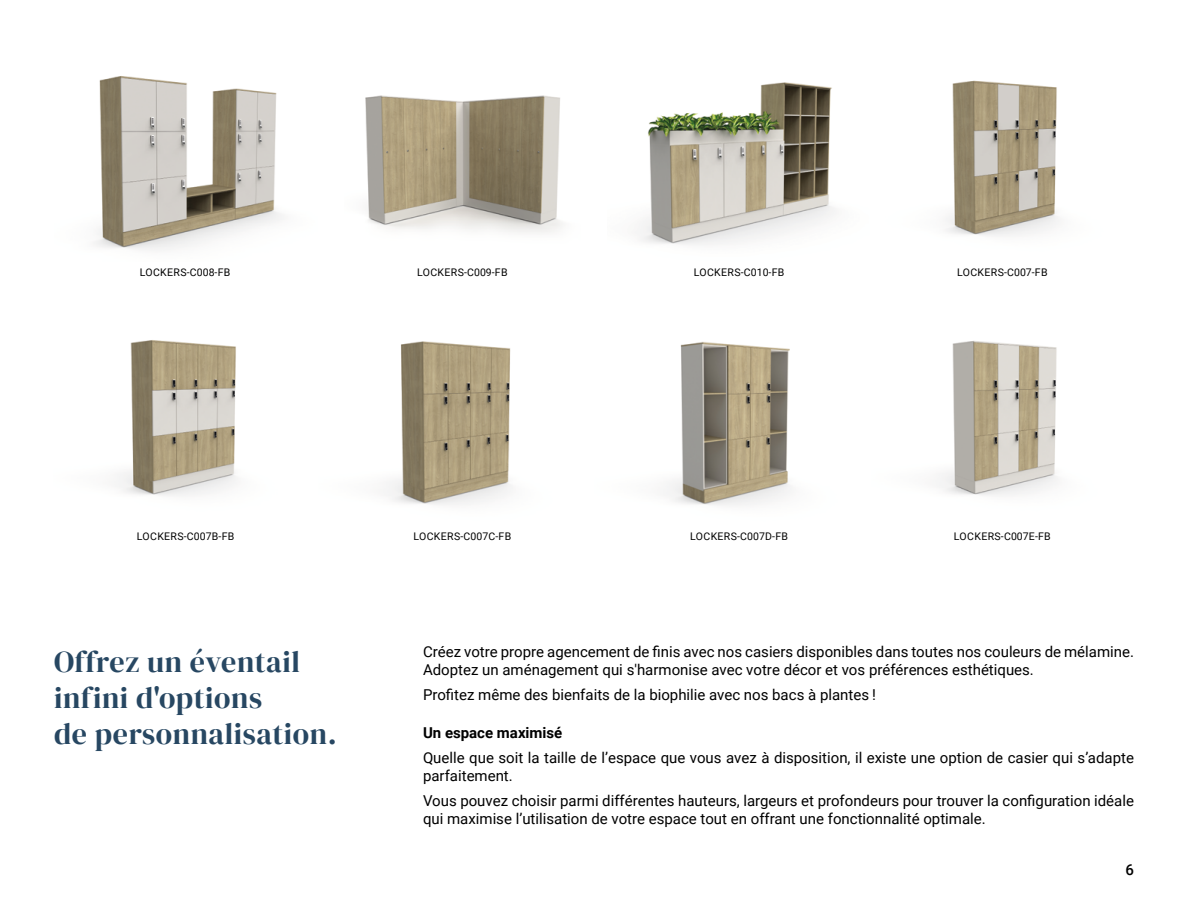
<style>
.page{position:relative;width:1188px;height:918px;background:#fff}
.page>*{position:absolute;margin:0;border:0;box-sizing:border-box;transform-origin:0 0}
.t1{font:30px/36px "DM Serif Display";letter-spacing:.02em;color:#274762}
.t2{font:15px/18px "Roboto";color:#000}
.t3{font:700 15px "Roboto";color:#000}
.t4{font:500 15px "Roboto";color:#000}
.t5{font:10.5px "Roboto";letter-spacing:.035em;color:#000}
</style>
<div class="page">
<img style="left:94px;top:76px;width:188px;height:174px">
<img style="left:365px;top:95px;width:198px;height:138px">
<img style="left:939px;top:341px;width:119px;height:155px">
<img style="left:640px;top:82px;width:195px;height:163px">
<img style="left:387px;top:341px;width:404px;height:164px">
<img style="left:946px;top:80px;width:113px;height:156px">
<img style="left:118px;top:340px;width:118px;height:156px">
<p class="t5" style="left:140px;top:265px;width:92px">LOCKERS-C008-FB</p>
<p class="t5" style="left:417px;top:265px;width:92px">LOCKERS-C009-FB</p>
<p class="t5" style="left:694px;top:265px;width:92px">LOCKERS-C010-FB</p>
<p class="t5" style="left:957px;top:265px;width:92px">LOCKERS-C007-FB</p>
<p class="t5" style="left:137px;top:529px;width:99px">LOCKERS-C007B-FB</p>
<p class="t5" style="left:413px;top:529px;width:99px">LOCKERS-C007C-FB</p>
<p class="t5" style="left:690px;top:529px;width:99px">LOCKERS-C007D-FB</p>
<p class="t5" style="left:954px;top:529px;width:98px">LOCKERS-C007E-FB</p>
<h1 class="t1" style="left:54px;top:645px;width:284px">Offrez un éventail infini d'options<br>de personnalisation.</h1>
<p class="t2" style="left:423px;top:642px;width:712px">Créez votre propre agencement de finis avec nos casiers disponibles dans toutes nos couleurs de mélamine.<br>Adoptez un aménagement qui s'harmonise avec votre décor et vos préférences esthétiques.</p>
<p class="t2" style="left:423px;top:685px;width:455px">Profitez même des bienfaits de la biophilie avec nos bacs à plantes !</p>
<p class="t3" style="left:423px;top:722px;width:141px">Un espace maximisé</p>
<p class="t2" style="left:423px;top:748px;width:713px">Quelle que soit la taille de l’espace que vous avez à disposition, il existe une option de casier qui s’adapte parfaitement.</p>
<p class="t2" style="left:423px;top:791px;width:713px">Vous pouvez choisir parmi différentes hauteurs, largeurs et profondeurs pour trouver la configuration idéale qui maximise l’utilisation de votre espace tout en offrant une fonctionnalité optimale.</p>
<p class="t4" style="left:1125px;top:859px;width:10px">6</p>
</div>
